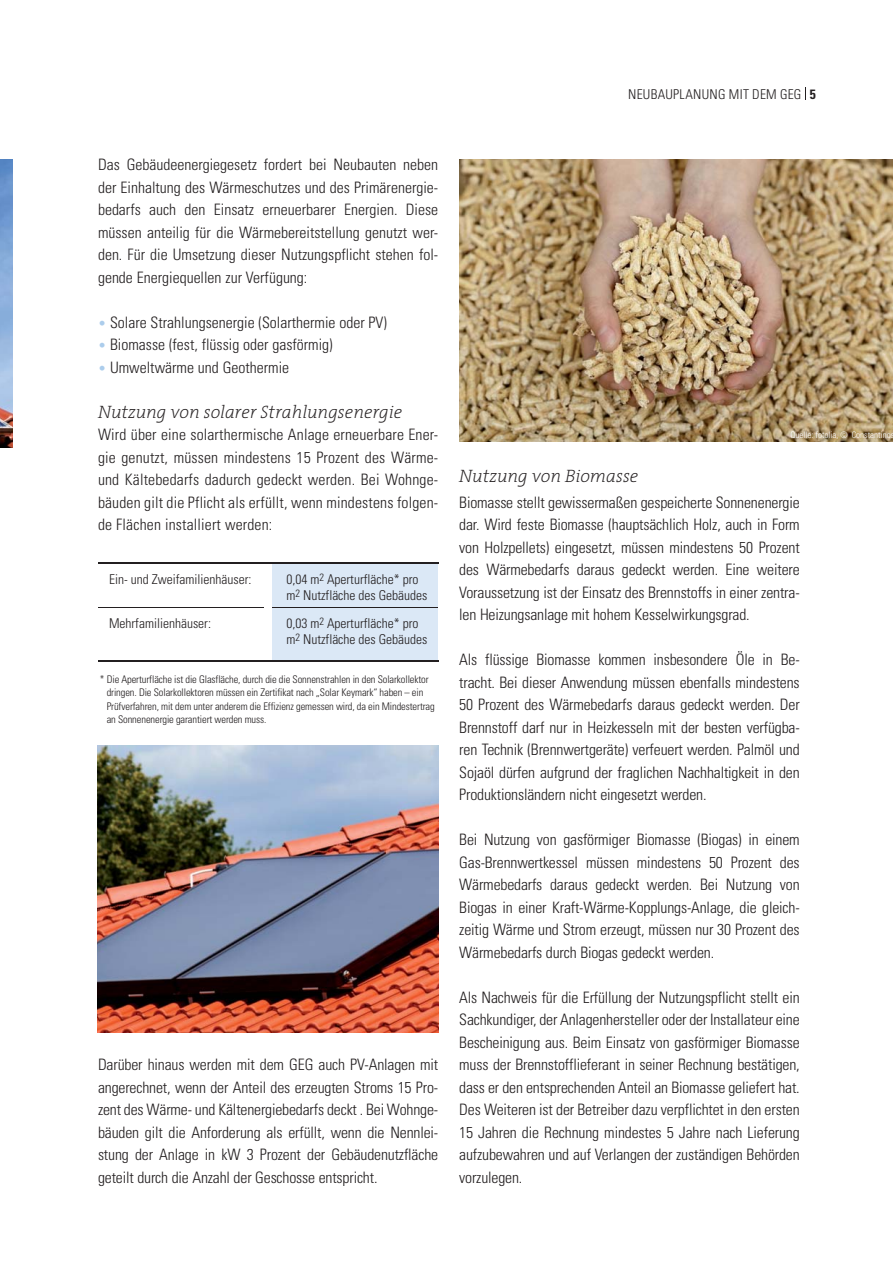
<style>
.page{position:relative;width:893px;height:1263px;background:#fff}
.page>*{position:absolute;margin:0;border:0;box-sizing:border-box;transform-origin:0 0}
.t1{font:italic 200 18px "The Serif";color:#231f20}
.t2{font:300 condensed 15.75px/22.5px "Univers";letter-spacing:-.01em;color:#231f20;text-align:justify}
.t3{font:300 condensed 13.5px/16.5px "Univers";color:#231f20}
.t4{font:300 condensed 13.5px "Univers";letter-spacing:.02em;color:#231f20}
.t5{font:300 condensed 10.5px/13.5px "Univers";letter-spacing:-.01em;color:#231f20}
.t6{font:300 condensed 9px "Univers";color:#fff}
.s1{font-weight:700}
.s2{font-size:13.5px;color:#accdec}
</style>
<div class="page">
<img style="left:0;top:160px;width:13px;height:288px">
<div style="left:272px;top:562px;width:166px;height:99px;background:#dbe8f6"></div>
<hr style="left:98px;top:608px;width:166px;height:1px;background:#231f20">
<hr style="left:272px;top:608px;width:166px;height:1px;background:#231f20">
<hr style="left:98px;top:562px;width:340px;height:1px;background:#231f20">
<hr style="left:98px;top:661px;width:340px;height:1px;background:#231f20">
<img style="left:98px;top:745px;width:340px;height:288px">
<img style="left:459px;top:160px;width:434px;height:281px">
<svg style="left:805px;top:87px;width:1px;height:13px"></svg>
<p class="t4" style="left:628px;top:89px;width:189px">NEUBAUPLANUNG MIT DEM GEG <span class="s1">5</span></p>
<p class="t2" style="left:98px;top:155px;width:342px">Das Gebäudeenergiegesetz fordert bei Neubauten neben der Einhaltung des Wärmeschutzes und des Primärenergie&shy;bedarfs auch den Einsatz erneuerbarer Energien. Diese müssen anteilig für die Wärmebereitstellung genutzt wer&shy;den. Für die Umsetzung dieser Nutzungspflicht stehen fol&shy;gende Energiequellen zur Verfügung:</p>
<p class="t2" style="left:98px;top:313px;width:290px"><span class="s2">•</span> Solare Strahlungsenergie (Solarthermie oder PV)</p>
<p class="t2" style="left:98px;top:335px;width:236px"><span class="s2">•</span> Biomasse (fest, flüssig oder gasförmig)</p>
<p class="t2" style="left:98px;top:358px;width:193px"><span class="s2">•</span> Umweltwärme und Geothermie</p>
<p class="t1" style="left:98px;top:403px;width:306px">Nutzung von solarer Strahlungsenergie</p>
<p class="t2" style="left:98px;top:425px;width:342px">Wird über eine solarthermische Anlage erneuerbare Ener&shy;gie genutzt, müssen mindestens 15 Prozent des Wärme&shy;und Kältebedarfs dadurch gedeckt werden. Bei Wohnge&shy;bäuden gilt die Pflicht als erfüllt, wenn mindestens folgen&shy;de Flächen installiert werden:</p>
<p class="t3" style="left:109px;top:572px;width:144px">Ein- und Zweifamilienhäuser:</p>
<p class="t3" style="left:286px;top:572px;width:143px">0,04 m<sup>2</sup> Aperturfläche* pro m<sup>2</sup> Nutzfläche des Gebäudes</p>
<p class="t3" style="left:109px;top:616px;width:103px">Mehrfamilienhäuser:</p>
<p class="t3" style="left:286px;top:616px;width:143px">0,03 m<sup>2</sup> Aperturfläche* pro m<sup>2</sup> Nutzfläche des Gebäudes</p>
<p class="t5" style="left:107px;top:674px;width:330px;text-indent:-7px">* Die Aperturfläche ist die Glasfläche, durch die die Sonnenstrahlen in den Solarkollektor dringen. Die Solarkollektoren müssen ein Zertifikat nach „Solar Keymark“ haben – ein Prüfverfahren, mit dem unter anderem die Effizienz gemessen wird, da ein Mindestertrag an Sonnenenergie garantiert werden muss.</p>
<p class="t2" style="left:98px;top:1055px;width:342px">Darüber hinaus werden mit dem GEG auch PV-Anlagen mit angerechnet, wenn der Anteil des erzeugten Stroms 15 Pro&shy;zent des Wärme- und Kältenergiebedarfs deckt . Bei Wohnge&shy;bäuden gilt die Anforderung als erfüllt, wenn die Nennlei&shy;stung der Anlage in kW 3 Prozent der Gebäudenutzfläche geteilt durch die Anzahl der Geschosse entspricht.</p>
<p class="t6" style="left:790px;top:431px;width:105px">Quelle: fotolia, © Constantinos</p>
<p class="t1" style="left:459px;top:467px;width:181px">Nutzung von Biomasse</p>
<p class="t2" style="left:459px;top:493px;width:342px">Biomasse stellt gewissermaßen gespeicherte Sonnenenergie dar. Wird feste Biomasse (hauptsächlich Holz, auch in Form von Holzpellets) eingesetzt, müssen mindestens 50 Prozent des Wärmebedarfs daraus gedeckt werden. Eine weitere Voraussetzung ist der Einsatz des Brennstoffs in einer zentra&shy;len Heizungsanlage mit hohem Kesselwirkungsgrad.</p>
<p class="t2" style="left:459px;top:650px;width:342px">Als flüssige Biomasse kommen insbesondere Öle in Be&shy;tracht. Bei dieser Anwendung müssen ebenfalls mindestens 50 Prozent des Wärmebedarfs daraus gedeckt werden. Der Brennstoff darf nur in Heizkesseln mit der besten verfügba&shy;ren Technik (Brennwertgeräte) verfeuert werden. Palmöl und Sojaöl dürfen aufgrund der fraglichen Nachhaltigkeit in den Produktionsländern nicht eingesetzt werden.</p>
<p class="t2" style="left:459px;top:830px;width:342px">Bei Nutzung von gasförmiger Biomasse (Biogas) in einem Gas-Brennwertkessel müssen mindestens 50 Prozent des Wärmebedarfs daraus gedeckt werden. Bei Nutzung von Biogas in einer Kraft-Wärme-Kopplungs-Anlage, die gleich&shy;zeitig Wärme und Strom erzeugt, müssen nur 30 Prozent des Wärmebedarfs durch Biogas gedeckt werden.</p>
<p class="t2" style="left:459px;top:988px;width:342px">Als Nachweis für die Erfüllung der Nutzungspflicht stellt ein Sachkundiger, der Anlagenhersteller oder der Installateur eine Bescheinigung aus. Beim Einsatz von gasförmiger Biomasse muss der Brennstofflieferant in seiner Rechnung bestätigen, dass er den entsprechenden Anteil an Biomasse geliefert hat.<br>Des Weiteren ist der Betreiber dazu verpflichtet in den ersten 15 Jahren die Rechnung mindestes 5 Jahre nach Lieferung aufzubewahren und auf Verlangen der zuständigen Behörden vorzulegen.</p>
</div>
